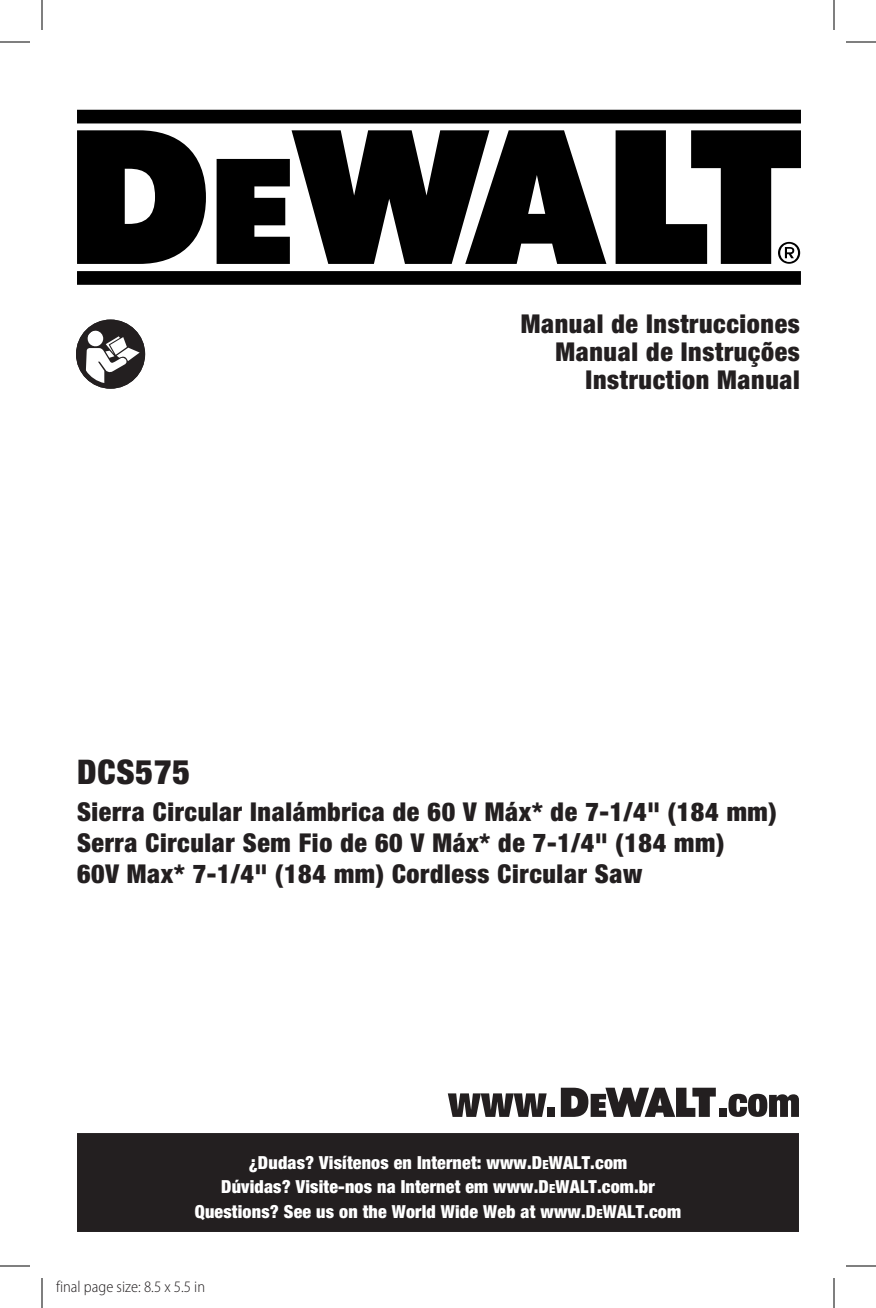
<style>
.page{position:relative;width:876px;height:1308px;background:#fff}
.page>*{position:absolute;margin:0;border:0;box-sizing:border-box;transform-origin:0 0}
.t1{font:900 condensed 34px "Helvetica Neue LT Std";letter-spacing:.025em;color:#231f20}
.t2{font:900 condensed 26px/28px "Helvetica Neue LT Std";letter-spacing:.025em;color:#231f20;text-align:right}
.t3{font:900 condensed 18px/24.4px "Helvetica Neue LT Std";letter-spacing:.01em;color:#fff;text-align:center}
.t4{font:300 semi-condensed 16px "Myriad Pro";color:#231f20}
.s1{font-style:inherit}
.s2{font-size:12.6px}
</style>
<div class="page">
<svg style="left:448px;top:1093px;width:99px;height:24px"></svg>
<div style="left:547px;top:1108px;width:7px;height:9px;background:#231f20"></div>
<div style="left:719px;top:1108px;width:7px;height:9px;background:#231f20"></div>
<svg style="left:728px;top:1094px;width:71px;height:23px"></svg>
<svg style="left:561px;top:1088px;width:155px;height:29px"></svg>
<div style="left:78px;top:1134px;width:720px;height:97px;background:#231f20"></div>
<div style="left:77px;top:1133px;width:722px;height:99px;border:2px solid #231f20"></div>
<svg style="left:76px;top:320px;width:69px;height:69px"></svg>
<svg style="left:77px;top:110px;width:724px;height:175px;fill:#000"></svg>
<hr style="left:0;top:42px;width:30px;height:1px;background:#000">
<hr style="left:846px;top:42px;width:30px;height:1px;background:#000">
<hr style="left:0;top:1266px;width:30px;height:1px;background:#000">
<hr style="left:846px;top:1266px;width:30px;height:1px;background:#000">
<hr style="left:42px;top:0;width:1px;height:30px;background:#000">
<hr style="left:42px;top:1278px;width:1px;height:30px;background:#000">
<hr style="left:834px;top:0;width:1px;height:30px;background:#000">
<hr style="left:834px;top:1278px;width:1px;height:30px;background:#000">
<p class="t2" style="left:521px;top:309px;width:281px">Manual de Instrucciones<br>Manual de Instruções<br>Instruction Manual</p>
<h1 class="t1" style="left:77px;top:751px;width:115px">DCS575</h1>
<p class="t2" style="left:77px;top:796px;width:701px;line-height:31.2px;text-align:left">Sierra Circular Inalámbrica de 60 V Máx* de 7-1/4" (184 mm)<br>Serra Circular Sem Fio de 60 V Máx* de 7-1/4" (184 mm)<br>60V Max* 7-1/4" (184 mm) Cordless Circular Saw</p>
<p class="t3" style="left:195px;top:1150px;width:488px">¿Dudas? Visítenos en Internet: www.<span class="s1">D</span><span class="s2">E</span><span class="s1">WALT</span>.com<br>Dúvidas? Visite-nos na Internet em www.<span class="s1">D</span><span class="s2">E</span><span class="s1">WALT</span>.com.br<br>Questions? See us on the World Wide Web at www.<span class="s1">D</span><span class="s2">E</span><span class="s1">WALT</span>.com</p>
<p class="t4" style="left:56px;top:1278px;width:150px">final page size: 8.5 x 5.5 in</p>
</div>
